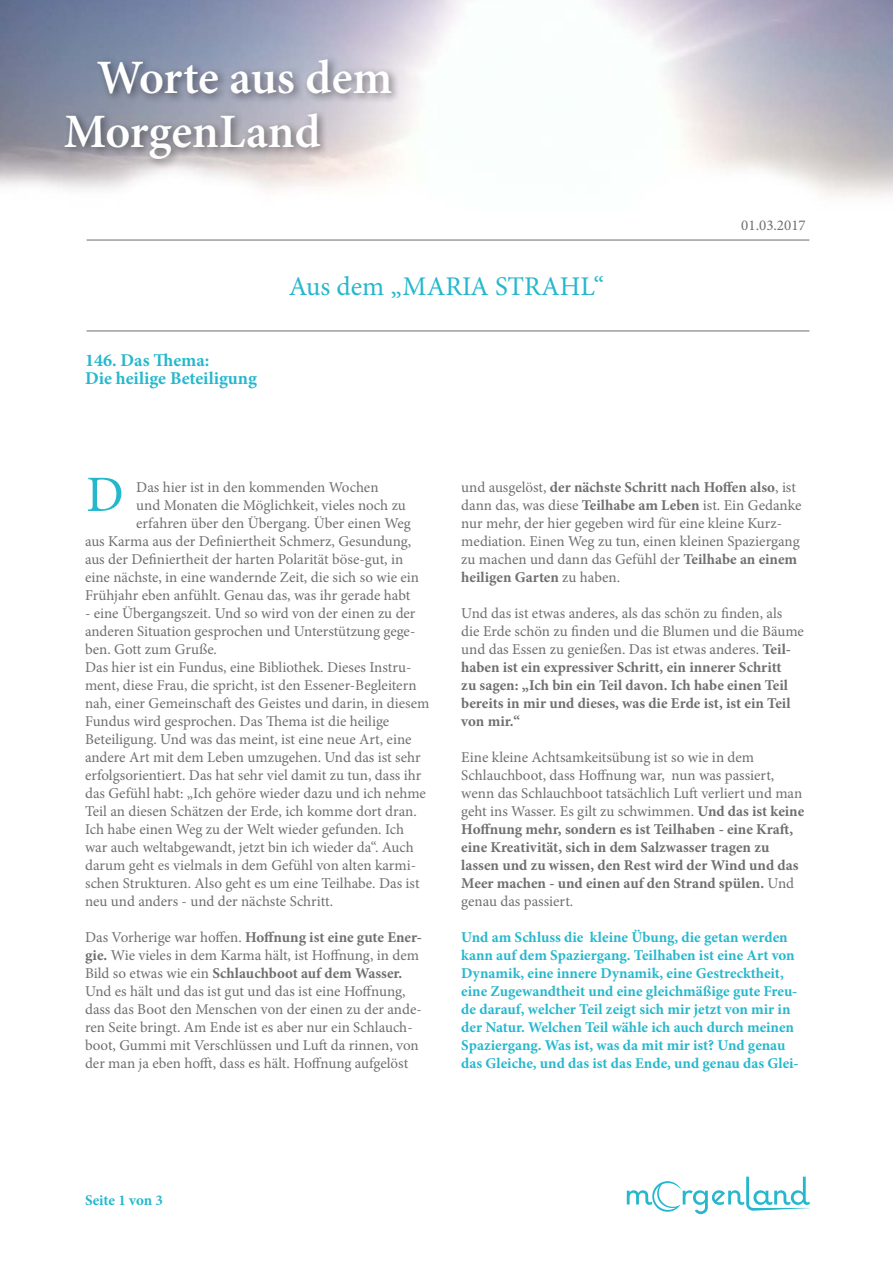
<style>
.page{position:relative;width:893px;height:1263px;background:#fff}
.page>*{position:absolute;margin:0;border:0;box-sizing:border-box;transform-origin:0 0}
.t1{font:51px "Minion Pro";color:#25b8cd}
.t2{font:600 48px/54px "Minion Pro";letter-spacing:-.005em;color:#fff}
.t3{font:27px "Minion Pro";color:#25b8cd}
.t4{font:700 18px/18px "Minion Pro";color:#25b8cd}
.t5{font:15px/18px "Minion Pro";color:#6f6f6e}
.t6{font:700 15px/18px "Minion Pro";color:#25b8cd}
.t7{font:700 15px/18px "Minion Pro";color:#6f6f6e}
.s1{font-weight:700}
.s2{font-weight:400}
</style>
<div class="page">
<svg style="left:627px;top:1177px;width:183px;height:37px"></svg>
<img style="left:0;top:0;width:893px;height:196px">
<div style="left:60px;top:55px;width:342px;height:115px;background:#000;opacity:.45"></div>
<hr style="left:87px;top:239px;width:722px;height:2px;background:#9c9d9d">
<hr style="left:87px;top:330px;width:722px;height:2px;background:#9c9d9d">
<h2 class="t2" style="left:64px;top:51px;width:330px;text-indent:33px">Worte aus dem<br>MorgenLand</h2>
<p class="t4" style="left:85px;top:351px;width:173px">146. Das Thema:<br>Die heilige Beteiligung</p>
<h3 class="t3" style="left:289px;top:268px;width:317px">Aus dem „MARIA STRAHL“</h3>
<p class="t5" style="left:741px;top:216px;width:66px">01.03.2017</p>
<h1 class="t1" style="left:86px;top:460px;width:39px">D</h1>
<p class="t5" style="left:136px;top:478px;width:244px">Das hier ist in den kommenden Wochen</p>
<p class="t5" style="left:136px;top:496px;width:271px">und Monaten die Möglichkeit, vieles noch zu</p>
<p class="t5" style="left:136px;top:514px;width:276px">erfahren über den Übergang. Über einen Weg</p>
<p class="t5" style="left:85px;top:532px;width:328px">aus Karma aus der Definiertheit Schmerz, Gesundung,</p>
<p class="t5" style="left:85px;top:550px;width:320px">aus der Definiertheit der harten Polarität böse-gut, in</p>
<p class="t5" style="left:85px;top:568px;width:336px">eine nächste, in eine wandernde Zeit, die sich so wie ein</p>
<p class="t5" style="left:85px;top:586px;width:327px">Frühjahr eben anfühlt. Genau das, was ihr gerade habt</p>
<p class="t5" style="left:85px;top:604px;width:346px">- eine Übergangszeit. Und so wird von der einen zu der anderen Situation gesprochen und Unterstützung gege&shy;ben. Gott zum Gruße.<br>Das hier ist ein Fundus, eine Bibliothek. Dieses Instru&shy;ment, diese Frau, die spricht, ist den Essener-Begleitern nah, einer Gemeinschaft des Geistes und darin, in diesem Fundus wird gesprochen. Das Thema ist die heilige Beteiligung. Und was das meint, ist eine neue Art, eine andere Art mit dem Leben umzugehen. Und das ist sehr erfolgsorientiert. Das hat sehr viel damit zu tun, dass ihr das Gefühl habt: „Ich gehöre wieder dazu und ich nehme Teil an diesen Schätzen der Erde, ich komme dort dran.<br>Ich habe einen Weg zu der Welt wieder gefunden. Ich war auch weltabgewandt, jetzt bin ich wieder da“. Auch darum geht es vielmals in dem Gefühl von alten karmi&shy;schen Strukturen. Also geht es um eine Teilhabe. Das ist neu und anders - und der nächste Schritt.</p>
<p class="t5" style="left:85px;top:928px;width:338px">Das Vorherige war hoffen. <span class="s1">Hoffnung ist eine gute Ener&shy;gie.</span> Wie vieles in dem Karma hält, ist Hoffnung, in dem Bild so etwas wie ein <span class="s1">Schlauchboot auf dem Wasser.<br></span>Und es hält und das ist gut und das ist eine Hoffnung, dass das Boot den Menschen von der einen zu der ande&shy;ren Seite bringt. Am Ende ist es aber nur ein Schlauch&shy;boot, Gummi mit Verschlüssen und Luft da rinnen, von der man ja eben hofft, dass es hält. Hoffnung aufgelöst</p>
<p class="t5" style="left:461px;top:478px;width:342px">und ausgelöst, <span class="s1">der nächste Schritt nach Hoffen also</span>, ist dann das, was diese <span class="s1">Teilhabe am Leben</span> ist. Ein Gedanke nur mehr, der hier gegeben wird für eine kleine Kurz&shy;mediation. Einen Weg zu tun, einen kleinen Spaziergang zu machen und dann das Gefühl der <span class="s1">Teilhabe an einem heiligen Garten</span> zu haben.</p>
<p class="t7" style="left:461px;top:604px;width:344px"><span class="s2">Und das ist etwas anderes, als das schön zu finden, als die Erde schön zu finden und die Blumen und die Bäume und das Essen zu genießen. Das ist etwas anderes.</span> Teil&shy;haben ist ein expressiver Schritt, ein innerer Schritt<br>zu sagen: „Ich bin ein Teil davon. Ich habe einen Teil bereits in mir und dieses, was die Erde ist, ist ein Teil von mir.“</p>
<p class="t5" style="left:461px;top:748px;width:344px">Eine kleine Achtsamkeitsübung ist so wie in dem Schlauchboot, dass Hoffnung war, nun was passiert, wenn das Schlauchboot tatsächlich Luft verliert und man geht ins Wasser. Es gilt zu schwimmen. <span class="s1">Und das ist keine Hoffnung mehr, sondern es ist Teilhaben - eine Kraft, eine Kreativität, sich in dem Salzwasser tragen zu lassen und zu wissen, den Rest wird der Wind und das Meer machen - und einen auf den Strand spülen.</span> Und genau das passiert.</p>
<p class="t6" style="left:461px;top:928px;width:339px">Und am Schluss die kleine Übung, die getan werden kann auf dem Spaziergang. Teilhaben ist eine Art von Dynamik, eine innere Dynamik, eine Gestrecktheit, eine Zugewandtheit und eine gleichmäßige gute Freu&shy;de darauf, welcher Teil zeigt sich mir jetzt von mir in der Natur. Welchen Teil wähle ich auch durch meinen Spaziergang. Was ist, was da mit mir ist? Und genau das Gleiche, und das ist das Ende, und genau das Glei-</p>
<p class="t6" style="left:85px;top:1191px;width:79px">Seite 1 von 3</p>
</div>
